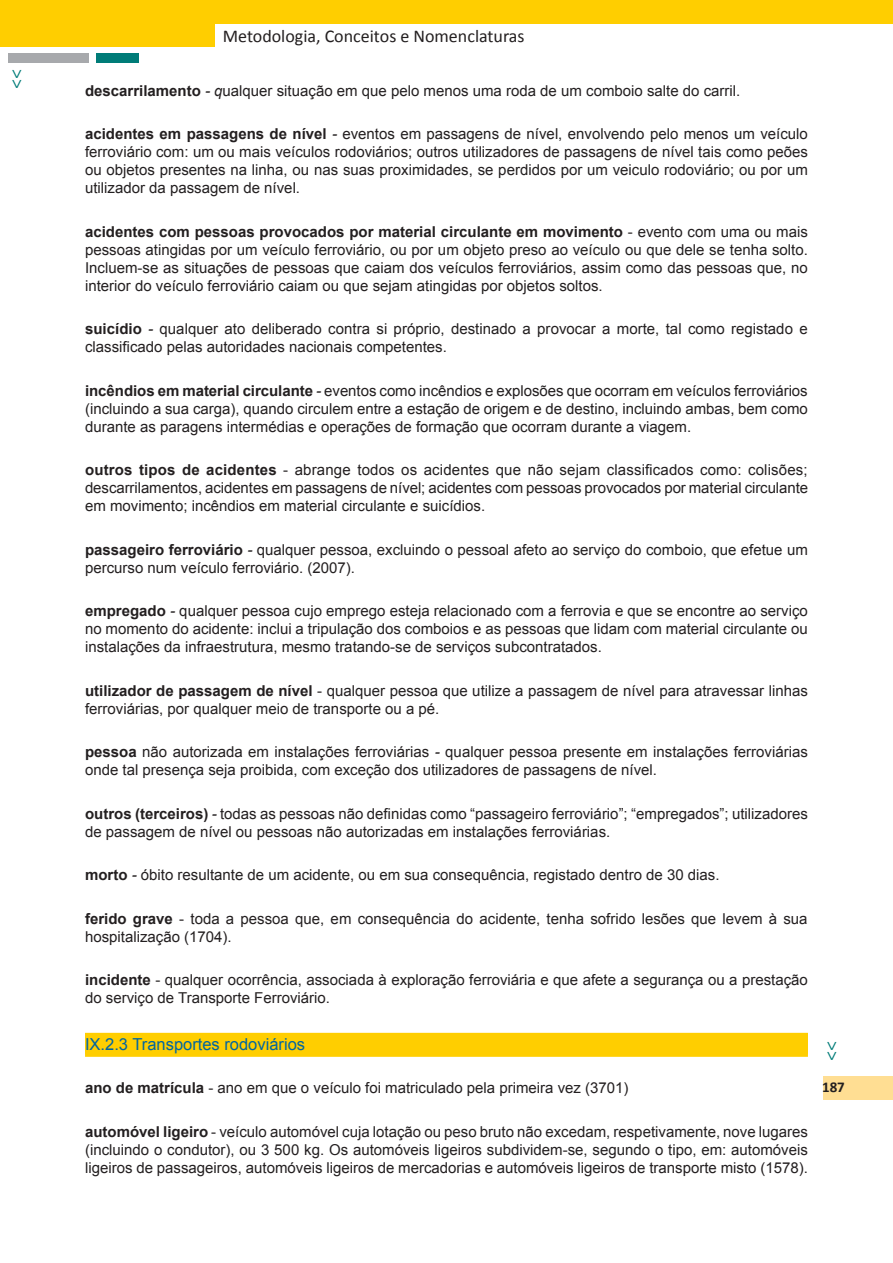
<style>
.page{position:relative;width:893px;height:1263px;background:#fff}
.page>*{position:absolute;margin:0;border:0;box-sizing:border-box;transform-origin:0 0}
.t1{font:18px "Calibri";color:#231f20}
.t2{font:16.5px "Arial";color:#0065a0}
.t3{font:15px/18px "Arial";color:#231f20}
.t4{font:700 15px "Calibri";color:#231f20}
.s1{font-weight:700}
.s2{font-style:italic}
</style>
<div class="page">
<div style="left:85px;top:1033px;width:723px;height:24px;background:#ffce00"></div>
<div style="left:0;top:0;width:893px;height:23px;background:#ffce00"></div>
<div style="left:0;top:2px;width:215px;height:45px;background:#ffce00"></div>
<div style="left:8px;top:53px;width:81px;height:10px;background:#a7a9ac"></div>
<div style="left:96px;top:53px;width:43px;height:10px;background:#007c78"></div>
<div style="left:823px;top:1076px;width:70px;height:23px;background:#ffde93"></div>
<p class="t1" style="left:223px;top:25px;width:303px">Metodologia, Conceitos e Nomenclaturas</p>
<p class="t3" style="left:85px;top:82px;width:657px"><span class="s1">descarrilamento</span> <span class="s2">- q</span>ualquer situação em que pelo menos uma roda de um comboio salte do carril.</p>
<p class="t3" style="left:85px;top:125px;width:724px;text-align:justify"><span class="s1">acidentes em passagens de nível</span> <span class="s2">-</span> eventos em passagens de nível, envolvendo pelo menos um veículo ferroviário com: um ou mais veículos rodoviários; outros utilizadores de passagens de nível tais como peões ou objetos presentes na linha, ou nas suas proximidades, se perdidos por um veiculo rodoviário; ou por um utilizador da passagem de nível.</p>
<p class="t3" style="left:85px;top:223px;width:724px;text-align:justify"><span class="s1">acidentes com pessoas provocados por material circulante em movimento</span> - evento com uma ou mais pessoas atingidas por um veículo ferroviário, ou por um objeto preso ao veículo ou que dele se tenha solto.<br>Incluem-se as situações de pessoas que caiam dos veículos ferroviários, assim como das pessoas que, no interior do veículo ferroviário caiam ou que sejam atingidas por objetos soltos.</p>
<p class="t3" style="left:85px;top:320px;width:724px"><span class="s1">suicídio</span> <span class="s2">-</span> qualquer ato deliberado contra si próprio, destinado a provocar a morte, tal como registado e classificado pelas autoridades nacionais competentes.</p>
<p class="t3" style="left:85px;top:382px;width:724px;text-align:justify"><span class="s1">incêndios em material circulante</span> <span class="s2">-</span> eventos como incêndios e explosões que ocorram em veículos ferroviários (incluindo a sua carga), quando circulem entre a estação de origem e de destino, incluindo ambas, bem como durante as paragens intermédias e operações de formação que ocorram durante a viagem.</p>
<p class="t3" style="left:85px;top:461px;width:725px;text-align:justify"><span class="s1">outros tipos de acidentes</span> - abrange todos os acidentes que não sejam classificados como: colisões; descarrilamentos, acidentes em passagens de nível; acidentes com pessoas provocados por material circulante em movimento; incêndios em material circulante e suicídios.</p>
<p class="t3" style="left:85px;top:541px;width:724px"><span class="s1">passageiro ferroviário</span> <span class="s2">-</span> qualquer pessoa, excluindo o pessoal afeto ao serviço do comboio, que efetue um percurso num veículo ferroviário. (2007).</p>
<p class="t3" style="left:85px;top:602px;width:724px;text-align:justify"><span class="s1">empregado</span> <span class="s2">-</span> qualquer pessoa cujo emprego esteja relacionado com a ferrovia e que se encontre ao serviço no momento do acidente: inclui a tripulação dos comboios e as pessoas que lidam com material circulante ou instalações da infraestrutura, mesmo tratando-se de serviços subcontratados.</p>
<p class="t3" style="left:85px;top:682px;width:724px"><span class="s1">utilizador de passagem de nível</span> - qualquer pessoa que utilize a passagem de nível para atravessar linhas ferroviárias, por qualquer meio de transporte ou a pé.</p>
<p class="t3" style="left:85px;top:743px;width:724px"><span class="s1">pessoa</span> não autorizada em instalações ferroviárias <span class="s2">-</span> qualquer pessoa presente em instalações ferroviárias onde tal presença seja proibida, com exceção dos utilizadores de passagens de nível.</p>
<p class="t3" style="left:85px;top:805px;width:724px"><span class="s1">outros (terceiros)</span> <span class="s2">-</span> todas as pessoas não definidas como “passageiro ferroviário”; “empregados”; utilizadores de passagem de nível ou pessoas não autorizadas em instalações ferroviárias.</p>
<p class="t3" style="left:85px;top:866px;width:636px"><span class="s1">morto</span> <span class="s2">-</span> óbito resultante de um acidente, ou em sua consequência, registado dentro de 30 dias.</p>
<p class="t3" style="left:85px;top:910px;width:724px"><span class="s1">ferido grave</span> - toda a pessoa que, em consequência do acidente, tenha sofrido lesões que levem à sua hospitalização (1704).</p>
<p class="t3" style="left:85px;top:971px;width:724px"><span class="s1">incidente</span> - qualquer ocorrência, associada à exploração ferroviária e que afete a segurança ou a prestação do serviço de Transporte Ferroviário.</p>
<p class="t2" style="left:85px;top:1033px;width:222px">IX.2.3 Transportes rodoviários</p>
<p class="t3" style="left:85px;top:1079px;width:545px"><span class="s1">ano de matrícula</span> - ano em que o veículo foi matriculado pela primeira vez (3701)</p>
<p class="t3" style="left:85px;top:1123px;width:725px;text-align:justify"><span class="s1">automóvel ligeiro</span> - veículo automóvel cuja lotação ou peso bruto não excedam, respetivamente, nove lugares (incluindo o condutor), ou 3 500 kg. Os automóveis ligeiros subdividem-se, segundo o tipo, em: automóveis ligeiros de passageiros, automóveis ligeiros de mercadorias e automóveis ligeiros de transporte misto (1578).</p>
<p class="t4" style="left:822px;top:1078px;width:24px">187</p>
</div>
